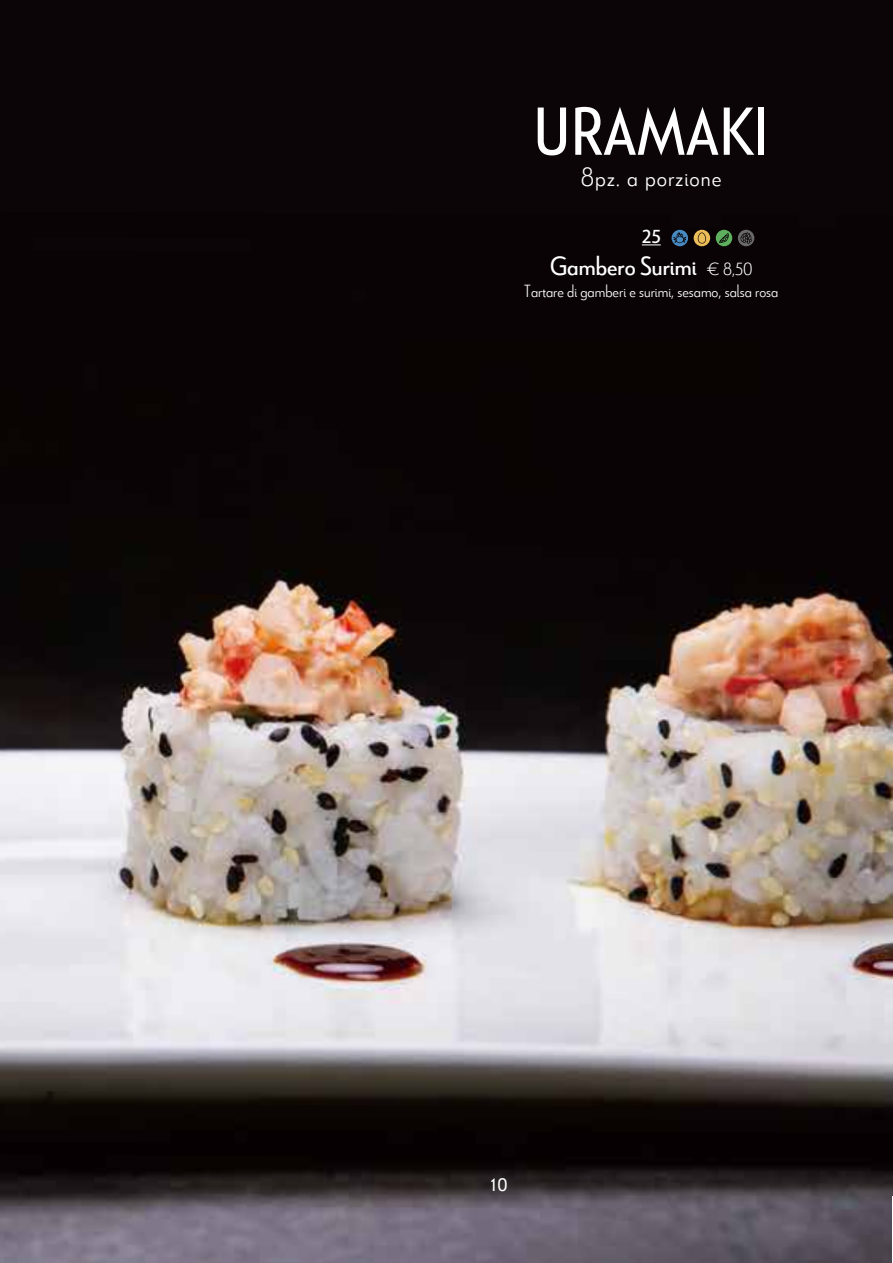
<style>
.page{position:relative;width:893px;height:1263px;background:#fff}
.page>*{position:absolute;margin:0;border:0;box-sizing:border-box;transform-origin:0 0}
.t1{font:67.5px "Le Havre Regular 2";color:#fff}
.t2{font:26.25px "Le Havre Regular 2";color:#fff}
.t3{font:26.25px "Le Havre Regular 4";letter-spacing:.04em;color:#fff}
.t4{font:18px "Le Havre Regular 2";color:#fff}
.t5{font:17.4px "Le Havre Regular 4";color:#fff}
.t6{font:17.4px "Le Havre Regular 3 G Bpc EUC H";color:#fff}
.s1{font-family:"Le Havre Regular 4";font-size:17.4px}
</style>
<div class="page">
<img style="left:0;top:0;width:893px;height:1263px">
<svg style="left:642px;top:244px;width:19px;height:1px"></svg>
<svg style="left:672px;top:230px;width:16px;height:16px"></svg>
<svg style="left:694px;top:230px;width:16px;height:16px"></svg>
<svg style="left:716px;top:230px;width:16px;height:16px"></svg>
<svg style="left:738px;top:230px;width:16px;height:16px"></svg>
<h1 class="t1" style="left:533px;top:92px;width:237px">URAMAKI</h1>
<h2 class="t3" style="left:581px;top:162px;width:142px">8pz. a porzione</h2>
<p class="t6" style="left:642px;top:226px;width:21px">25</p>
<h2 class="t2" style="left:550px;top:251px;width:204px">Gambero Surimi <span class="s1">€ 8,50</span></h2>
<p class="t5" style="left:524px;top:281px;width:255px">Tartare di gamberi e surimi, sesamo, salsa rosa</p>
<p class="t4" style="left:491px;top:1174px;width:18px">10</p>
</div>
